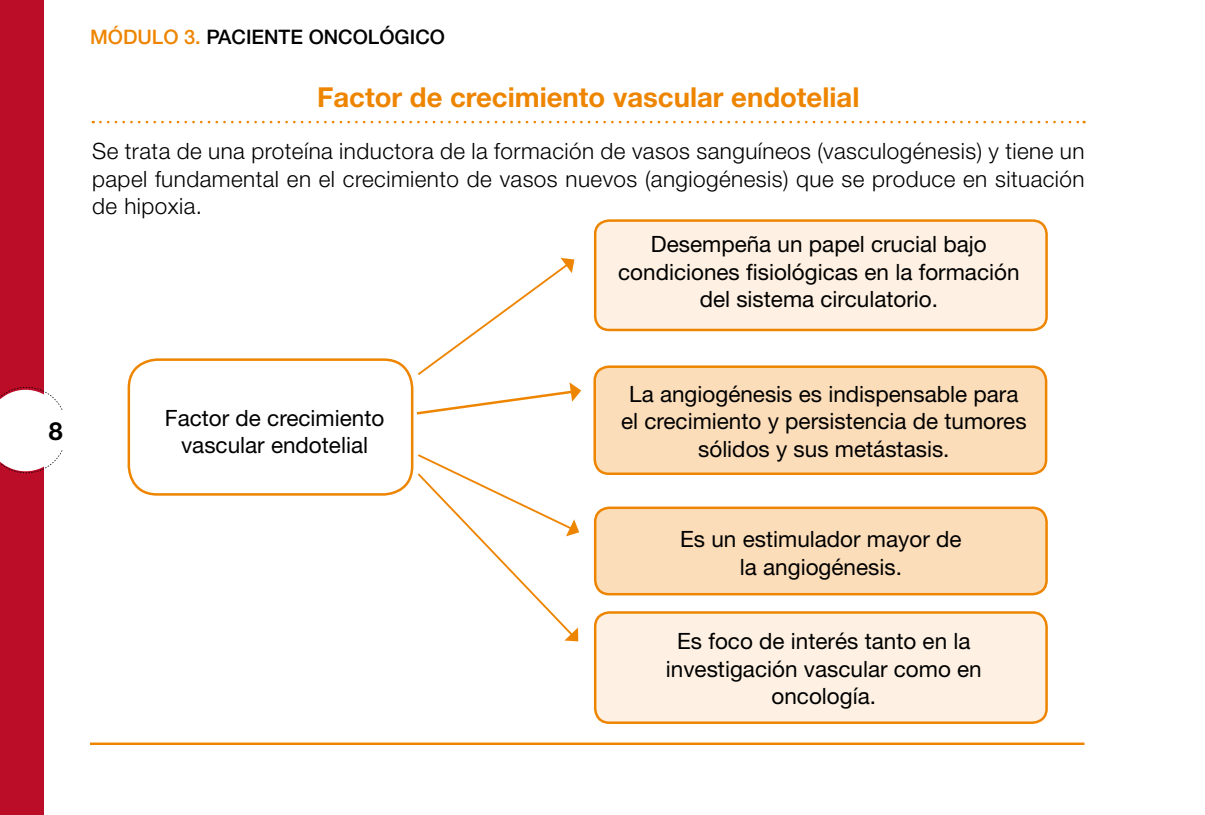
<style>
.page{position:relative;width:1205px;height:815px;background:#fff}
.page>*{position:absolute;margin:0;border:0;box-sizing:border-box;transform-origin:0 0}
.t1{font:700 27.5px "Helvetica Neue";color:#ee8500}
.t2{font:700 25px "Helvetica Neue";color:#000}
.t3{font:22.5px/27.5px "Helvetica Neue";color:#000;text-align:center}
.t4{font:300 22.5px/27.5px "Helvetica Neue";letter-spacing:.02em;color:#000;text-align:justify}
.t5{font:500 20px "Helvetica Neue";color:#000}
.s1{color:#ee8500}
</style>
<div class="page">
<div style="left:0;top:0;width:43px;height:815px;background:#bb0c28"></div>
<svg style="left:0;top:387px;width:63px;height:141px"></svg>
<hr style="left:90px;top:742px;width:994px;height:3px;background:#ee8500">
<svg style="left:100px;top:121px;width:984px;height:2px"></svg>
<div style="left:595px;top:508px;width:451px;height:86px;background:#fcddba;border-radius:14px"></div>
<div style="left:594px;top:507px;width:454px;height:88px;border:2px solid #ee8500;border-radius:14px"></div>
<div style="left:595px;top:612px;width:451px;height:111px;background:#fef1e3;border-radius:14px"></div>
<div style="left:594px;top:611px;width:454px;height:113px;border:2px solid #ee8500;border-radius:14px"></div>
<div style="left:128px;top:358px;width:285px;height:138px;border:2px solid #ee8500;border-radius:28px"></div>
<svg style="left:416px;top:258px;width:165px;height:157px"></svg>
<svg style="left:417px;top:454px;width:162px;height:187px"></svg>
<div style="left:595px;top:221px;width:451px;height:109px;background:#fef1e3;border-radius:14px"></div>
<div style="left:594px;top:219px;width:454px;height:112px;border:2px solid #ee8500;border-radius:14px"></div>
<div style="left:595px;top:367px;width:451px;height:107px;background:#fcddba;border-radius:14px"></div>
<div style="left:593px;top:365px;width:454px;height:110px;border:2px solid #ee8500;border-radius:14px"></div>
<p class="t5" style="left:90px;top:25px;width:356px"><span class="s1">MÓDULO 3.</span> PACIENTE ONCOLÓGICO</p>
<p class="t1" style="left:317px;top:80px;width:544px">Factor de crecimiento vascular endotelial</p>
<p class="t4" style="left:92px;top:137px;width:994px">Se trata de una proteína inductora de la formación de vasos sanguíneos (vasculogénesis) y tiene un papel fundamental en el crecimiento de vasos nuevos (angiogénesis) que se produce en situación de hipoxia.</p>
<p class="t3" style="left:618px;top:230px;width:403px">Desempeña un papel crucial bajo condiciones fisiológicas en la formación del sistema circulatorio.</p>
<p class="t2" style="left:49px;top:416px;width:15px">8</p>
<p class="t3" style="left:165px;top:404px;width:221px">Factor de crecimiento vascular endotelial</p>
<p class="t3" style="left:621px;top:380px;width:407px">La angiogénesis es indispensable para el crecimiento y persistencia de tumores sólidos y sus metástasis.</p>
<p class="t3" style="left:680px;top:525px;width:283px">Es un estimulador mayor de la angiogénesis.</p>
<p class="t3" style="left:666px;top:627px;width:317px">Es foco de interés tanto en la investigación vascular como en oncología.</p>
</div>
